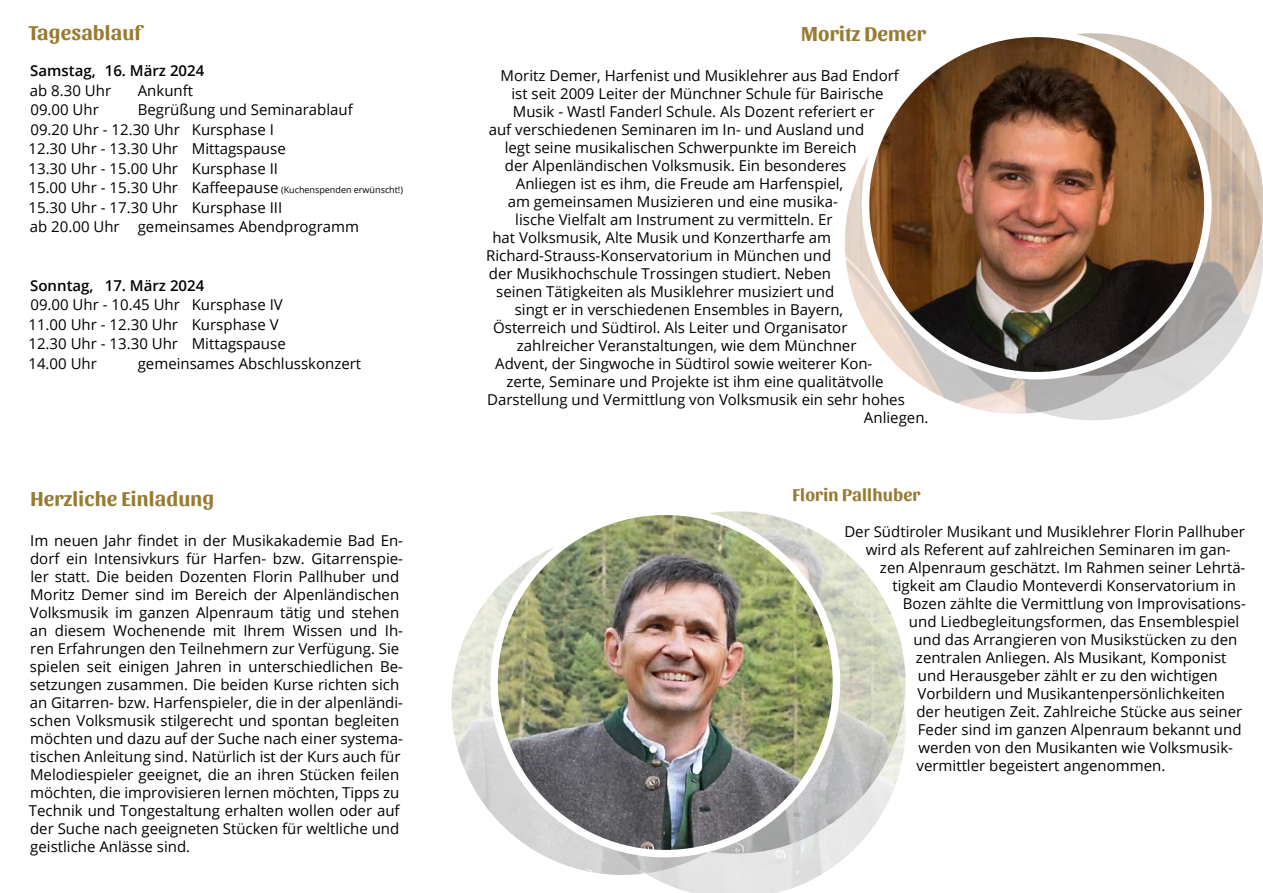
<style>
.page{position:relative;width:1263px;height:893px;background:#fff}
.page>*{position:absolute;margin:0;border:0;box-sizing:border-box;transform-origin:0 0}
.t1{font:700 21px "Sansita";letter-spacing:.01em;color:#987b33}
.t2{font:700 18px "Sansita";letter-spacing:.01em;color:#987b33}
.t3{font:15px/18px "Open Sans";color:#000}
.t4{font:600 15px "Open Sans";color:#000}
.s1{font-size:9px}
</style>
<div class="page">
<img style="left:921px;top:78px;width:342px;height:342px;border-radius:171px">
<img style="left:845px;top:71px;width:342px;height:343px;border-radius:171px">
<img style="left:921px;top:33px;width:342px;height:343px;border-radius:171px">
<img style="left:865px;top:33px;width:343px;height:343px;border-radius:171px">
<div style="left:862px;top:30px;width:349px;height:349px;border:8px solid #fff;border-radius:50%"></div>
<img style="left:649px;top:557px;width:256px;height:336px">
<img style="left:451px;top:547px;width:322px;height:328px">
<img style="left:563px;top:511px;width:342px;height:343px;border-radius:171px">
<img style="left:494px;top:511px;width:342px;height:343px;border-radius:171px">
<div style="left:490px;top:507px;width:350px;height:350px;border:8px solid #fff;border-radius:50%"></div>
<h1 class="t1" style="left:29px;top:21px;width:114px">Tagesablauf</h1>
<p class="t4" style="left:30px;top:61px;width:176px">Samstag, 16. März 2024</p>
<p class="t3" style="left:30px;top:81px;width:83px">ab 8.30 Uhr</p>
<p class="t3" style="left:138px;top:81px;width:57px">Ankunft</p>
<p class="t3" style="left:30px;top:100px;width:70px">09.00 Uhr</p>
<p class="t3" style="left:28px;top:100px;width:376px;line-height:19.5px;text-indent:109px">Begrüßung und Seminarablauf<br>09.20 Uhr - 12.30 Uhr Kursphase I<br>12.30 Uhr - 13.30 Uhr Mittagspause<br>13.30 Uhr - 15.00 Uhr Kursphase II<br>15.00 Uhr - 15.30 Uhr Kaffeepause <span class="s1">(Kuchenspenden erwünscht!)<br></span>15.30 Uhr - 17.30 Uhr Kursphase III<br>ab 20.00 Uhr gemeinsames Abendprogramm</p>
<p class="t4" style="left:30px;top:275px;width:176px">Sonntag, 17. März 2024</p>
<p class="t3" style="left:28px;top:295px;width:259px;line-height:19.5px">09.00 Uhr - 10.45 Uhr Kursphase IV<br>11.00 Uhr - 12.30 Uhr Kursphase V<br>12.30 Uhr - 13.30 Uhr Mittagspause<br>14.00 Uhr</p>
<p class="t3" style="left:138px;top:354px;width:225px">gemeinsames Abschlusskonzert</p>
<h1 class="t1" style="left:30px;top:487px;width:185px">Herzliche Einladung</h1>
<p class="t3" style="left:29px;top:531px;width:376px">Im neuen Jahr findet in der Musikakademie Bad En&shy;dorf ein Intensivkurs für Harfen- bzw. Gitarrenspie&shy;ler statt. Die beiden Dozenten Florin Pallhuber und Moritz Demer sind im Bereich der Alpenländischen Volksmusik im ganzen Alpenraum tätig und stehen an diesem Wochenende mit Ihrem Wissen und Ih&shy;ren Erfahrungen den Teilnehmern zur Verfügung. Sie spielen seit einigen Jahren in unterschiedlichen Be&shy;setzungen zusammen. Die beiden Kurse richten sich an Gitarren- bzw. Harfenspieler, die in der alpenländi&shy;schen Volksmusik stilgerecht und spontan begleiten möchten und dazu auf der Suche nach einer systema&shy;tischen Anleitung sind. Natürlich ist der Kurs auch für Melodiespieler geeignet, die an ihren Stücken feilen möchten, die improvisieren lernen möchten, Tipps zu Technik und Tongestaltung erhalten wollen oder auf der Suche nach geeigneten Stücken für weltliche und geistliche Anlässe sind.</p>
<h1 class="t1" style="left:801px;top:21px;width:127px">Moritz Demer</h1>
<p class="t3" style="left:501px;top:66px;width:400px">Moritz Demer, Harfenist und Musiklehrer aus Bad Endorf</p>
<p class="t3" style="left:511px;top:84px;width:374px">ist seit 2009 Leiter der Münchner Schule für Bairische</p>
<p class="t3" style="left:513px;top:102px;width:363px">Musik - Wastl Fanderl Schule. Als Dozent referiert er</p>
<p class="t3" style="left:489px;top:120px;width:377px">auf verschiedenen Seminaren im In- und Ausland und</p>
<p class="t3" style="left:505px;top:138px;width:353px">legt seine musikalischen Schwerpunkte im Bereich</p>
<p class="t3" style="left:505px;top:156px;width:343px">der Alpenländischen Volksmusik. Ein besonderes</p>
<p class="t3" style="left:516px;top:174px;width:329px">Anliegen ist es ihm, die Freude am Harfenspiel,</p>
<p class="t3" style="left:508px;top:192px;width:332px">am gemeinsamen Musizieren und eine musika-</p>
<p class="t3" style="left:515px;top:210px;width:319px">lische Vielfalt am Instrument zu vermitteln. Er</p>
<p class="t3" style="left:492px;top:228px;width:340px">hat Volksmusik, Alte Musik und Konzertharfe am</p>
<p class="t3" style="left:486px;top:246px;width:346px">Richard-Strauss-Konservatorium in München und</p>
<p class="t3" style="left:489px;top:264px;width:344px">der Musikhochschule Trossingen studiert. Neben</p>
<p class="t3" style="left:496px;top:282px;width:339px">seinen Tätigkeiten als Musiklehrer musiziert und</p>
<p class="t3" style="left:515px;top:300px;width:330px">singt er in verschiedenen Ensembles in Bayern,</p>
<p class="t3" style="left:493px;top:318px;width:356px">Österreich und Südtirol. Als Leiter und Organisator</p>
<p class="t3" style="left:517px;top:336px;width:341px">zahlreicher Veranstaltungen, wie dem Münchner</p>
<p class="t3" style="left:495px;top:354px;width:379px">Advent, der Singwoche in Südtirol sowie weiterer Kon-</p>
<p class="t3" style="left:506px;top:372px;width:379px">zerte, Seminare und Projekte ist ihm eine qualitätvolle</p>
<p class="t3" style="left:487px;top:390px;width:419px">Darstellung und Vermittlung von Volksmusik ein sehr hohes</p>
<p class="t3" style="left:864px;top:408px;width:66px">Anliegen.</p>
<p class="t2" style="left:792px;top:484px;width:130px">Florin Pallhuber</p>
<p class="t3" style="left:844px;top:522px;width:402px">Der Südtiroler Musikant und Musiklehrer Florin Pallhuber</p>
<p class="t3" style="left:866px;top:540px;width:366px">wird als Referent auf zahlreichen Seminaren im gan-</p>
<p class="t3" style="left:880px;top:558px;width:367px">zen Alpenraum geschätzt. Im Rahmen seiner Lehrtä-</p>
<p class="t3" style="left:892px;top:576px;width:345px">tigkeit am Claudio Monteverdi Konservatorium in</p>
<p class="t3" style="left:903px;top:594px;width:345px">Bozen zählte die Vermittlung von Improvisations-</p>
<p class="t3" style="left:909px;top:612px;width:332px">und Liedbegleitungsformen, das Ensemblespiel</p>
<p class="t3" style="left:913px;top:630px;width:325px">und das Arrangieren von Musikstücken zu den</p>
<p class="t3" style="left:916px;top:648px;width:312px">zentralen Anliegen. Als Musikant, Komponist</p>
<p class="t3" style="left:918px;top:666px;width:301px">und Herausgeber zählt er zu den wichtigen</p>
<p class="t3" style="left:918px;top:684px;width:309px">Vorbildern und Musikantenpersönlichkeiten</p>
<p class="t3" style="left:916px;top:702px;width:327px">der heutigen Zeit. Zahlreiche Stücke aus seiner</p>
<p class="t3" style="left:918px;top:720px;width:325px">Feder sind im ganzen Alpenraum bekannt und</p>
<p class="t3" style="left:918px;top:738px;width:316px">werden von den Musikanten wie Volksmusik-</p>
<p class="t3" style="left:916px;top:756px;width:250px">vermittler begeistert angenommen.</p>
</div>
